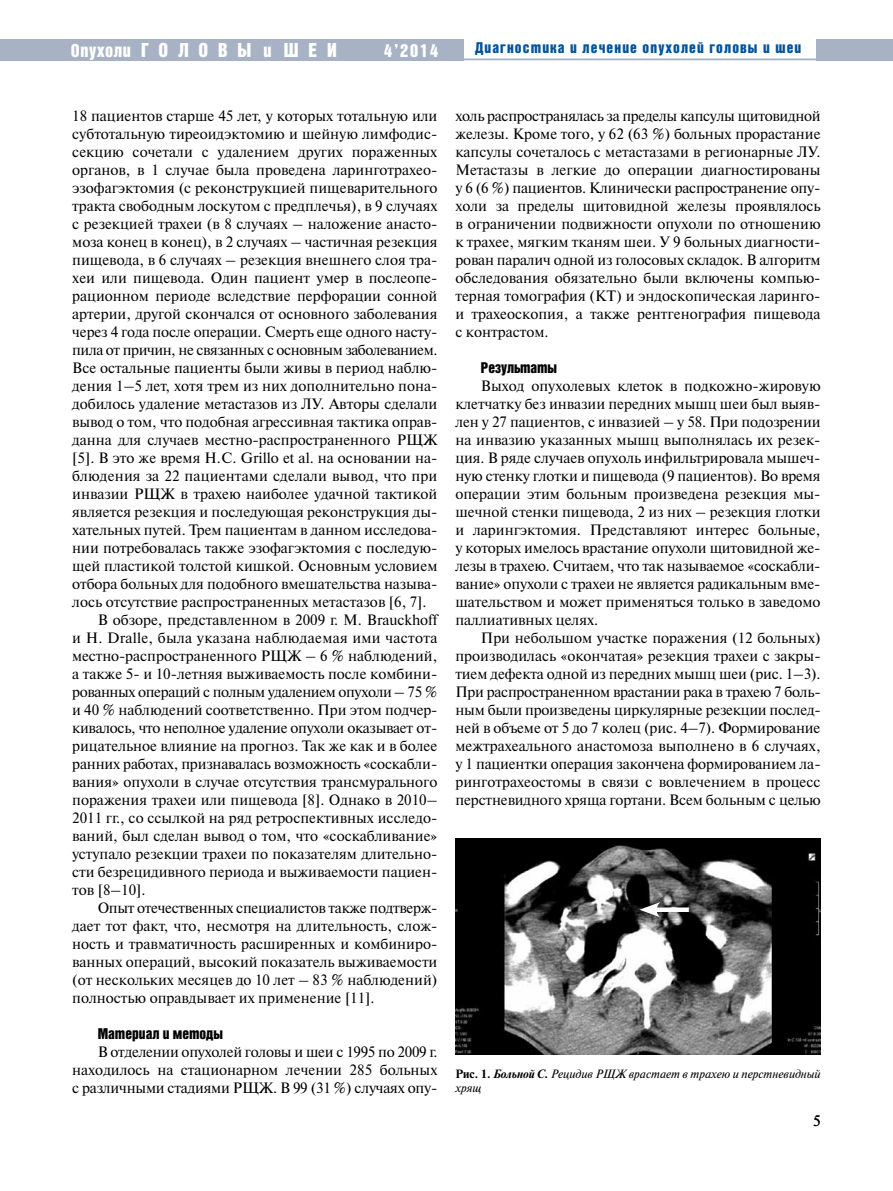
<style>
.page{position:relative;width:893px;height:1191px;background:#fff}
.page>*{position:absolute;margin:0;border:0;box-sizing:border-box;transform-origin:0 0}
.t1{font:19.5px "Bastion Kontrast Alt C";letter-spacing:.5em;color:#fff}
.t2{font:18px "Bastion Kontrast Alt C";color:#fff}
.t3{font:15px/18px "Newton C";color:#000;text-align:justify}
.t4{font:15px "Newton C";letter-spacing:-.02em;color:#000}
.t5{font:15px "Newton C";letter-spacing:-.03em;color:#000}
.t6{font:15px "Newton C";letter-spacing:-.025em;color:#000}
.t7{font:15px "Newton C";letter-spacing:.02em;color:#000}
.t8{font:15px "Bastion Kontrast Alt C";letter-spacing:.075em;color:#005398}
.t9{font:15px "Bastion Kontrast Alt C";color:#000}
.t10{font:italic 12px/14.4px "Newton C";color:#000}
.s1{font-size:18px}
.s2{font-weight:700;font-style:normal}
.s3{font-weight:700}
</style>
<div class="page">
<div style="left:0;top:39px;width:463px;height:21px;background:#a7b2c5"></div>
<div style="left:816px;top:39px;width:77px;height:21px;background:#a7b2c5"></div>
<hr style="left:453px;top:59px;width:398px;height:1px;background:#a7b2c5">
<img style="left:455px;top:839px;width:366px;height:215px">
<div style="left:652px;top:907px;width:37px;height:5px;background:#fff"></div>
<svg style="left:639px;top:902px;width:21px;height:15px"></svg>
<h1 class="t1" style="left:71px;top:40px;width:267px"><span class="s1">Опухоли</span>ГОЛОВЫ <span class="s1">и</span> ШЕИ</h1>
<p class="t2" style="left:384px;top:41px;width:56px">4’2014</p>
<p class="t8" style="left:475px;top:40px;width:328px">Диагностика и лечение опухолей головы и шеи</p>
<p class="t3" style="left:72px;top:106px;width:367px">18 пациентов старше 45 лет, у которых тотальную или</p>
<p class="t3" style="left:72px;top:124px;width:367px">субтотальную тиреоидэктомию и шейную лимфодис-</p>
<p class="t3" style="left:72px;top:142px;width:367px">секцию сочетали с удалением других пораженных</p>
<p class="t3" style="left:72px;top:160px;width:365px">органов, в 1 случае была проведена ларинготрахео-</p>
<p class="t3" style="left:72px;top:178px;width:367px">эзофагэктомия (с реконструкцией пищеварительного</p>
<p class="t3" style="left:72px;top:196px;width:367px">тракта свободным лоскутом с предплечья), в 9 случаях</p>
<p class="t3" style="left:72px;top:214px;width:367px">с резекцией трахеи (в 8 случаях – наложение анасто-</p>
<p class="t3" style="left:72px;top:232px;width:367px">моза конец в конец), в 2 случаях – частичная резекция</p>
<p class="t3" style="left:72px;top:250px;width:367px">пищевода, в 6 случаях – резекция внешнего слоя тра-</p>
<p class="t3" style="left:72px;top:268px;width:365px">хеи или пищевода. Один пациент умер в послеопе-</p>
<p class="t3" style="left:72px;top:286px;width:367px">рационном периоде вследствие перфорации сонной</p>
<p class="t3" style="left:72px;top:304px;width:367px">артерии, другой скончался от основного заболевания</p>
<p class="t3" style="left:72px;top:322px;width:367px">через 4 года после операции. Смерть еще одного насту-</p>
<p class="t5" style="left:72px;top:341px;width:367px">пила от причин, не связанных с основным заболеванием.</p>
<p class="t3" style="left:72px;top:358px;width:367px">Все остальные пациенты были живы в период наблю-</p>
<p class="t3" style="left:72px;top:376px;width:367px">дения 1–5 лет, хотя трем из них дополнительно пона-</p>
<p class="t3" style="left:72px;top:394px;width:367px">добилось удаление метастазов из ЛУ. Авторы сделали</p>
<p class="t3" style="left:72px;top:412px;width:367px">вывод о том, что подобная агрессивная тактика оправ-</p>
<p class="t3" style="left:72px;top:430px;width:367px">данна для случаев местно-распространенного РЩЖ</p>
<p class="t3" style="left:72px;top:448px;width:367px">[5]. В это же время H.C. Grillo et al. на основании на-</p>
<p class="t3" style="left:72px;top:466px;width:367px">блюдения за 22 пациентами сделали вывод, что при</p>
<p class="t3" style="left:72px;top:484px;width:367px">инвазии РЩЖ в трахею наиболее удачной тактикой</p>
<p class="t3" style="left:72px;top:502px;width:367px">является резекция и последующая реконструкция ды-</p>
<p class="t3" style="left:72px;top:520px;width:367px">хательных путей. Трем пациентам в данном исследова-</p>
<p class="t3" style="left:72px;top:538px;width:367px">нии потребовалась также эзофагэктомия с последую-</p>
<p class="t3" style="left:72px;top:556px;width:367px">щей пластикой толстой кишкой. Основным условием</p>
<p class="t3" style="left:72px;top:574px;width:367px">отбора больных для подобного вмешательства называ-</p>
<p class="t3" style="left:72px;top:592px;width:356px">лось отсутствие распространенных метастазов [6, 7].</p>
<p class="t3" style="left:98px;top:610px;width:341px">В обзоре, представленном в 2009 г. M. Brauckhoff</p>
<p class="t7" style="left:72px;top:629px;width:367px">и H. Dralle, была указана наблюдаемая ими частота</p>
<p class="t3" style="left:72px;top:646px;width:367px">местно-распространенного РЩЖ – 6 % наблюдений,</p>
<p class="t3" style="left:72px;top:664px;width:367px">а также 5- и 10‑летняя выживаемость после комбини-</p>
<p class="t6" style="left:72px;top:683px;width:367px">рованных операций с полным удалением опухоли – 75 %</p>
<p class="t3" style="left:72px;top:700px;width:367px">и 40 % наблюдений соответственно. При этом подчер-</p>
<p class="t4" style="left:72px;top:719px;width:367px">кивалось, что неполное удаление опухоли оказывает от-</p>
<p class="t3" style="left:72px;top:736px;width:367px">рицательное влияние на прогноз. Так же как и в более</p>
<p class="t3" style="left:72px;top:754px;width:367px">ранних работах, признавалась возможность «соскабли-</p>
<p class="t3" style="left:72px;top:772px;width:367px">вания» опухоли в случае отсутствия трансмурального</p>
<p class="t3" style="left:72px;top:790px;width:367px">поражения трахеи или пищевода [8]. Однако в 2010–</p>
<p class="t3" style="left:72px;top:808px;width:367px">2011 гг., со ссылкой на ряд ретроспективных исследо-</p>
<p class="t3" style="left:72px;top:826px;width:367px">ваний, был сделан вывод о том, что «соскабливание»</p>
<p class="t3" style="left:72px;top:844px;width:367px">уступало резекции трахеи по показателям длительно-</p>
<p class="t3" style="left:72px;top:862px;width:367px">сти безрецидивного периода и выживаемости пациен-</p>
<p class="t3" style="left:72px;top:880px;width:75px">тов [8–10].</p>
<p class="t4" style="left:98px;top:899px;width:341px">Опыт отечественных специалистов также подтверж-</p>
<p class="t3" style="left:72px;top:916px;width:367px">дает тот факт, что, несмотря на длительность, слож-</p>
<p class="t3" style="left:72px;top:934px;width:367px">ность и травматичность расширенных и комбиниро-</p>
<p class="t3" style="left:72px;top:952px;width:367px">ванных операций, высокий показатель выживаемости</p>
<p class="t3" style="left:72px;top:970px;width:367px">(от нескольких месяцев до 10 лет – 83 % наблюдений)</p>
<p class="t3" style="left:72px;top:988px;width:304px">полностью оправдывает их применение [11].</p>
<p class="t9" style="left:98px;top:1026px;width:127px">Материал и методы</p>
<p class="t3" style="left:72px;top:1042px;width:367px;text-indent:26px">В отделении опухолей головы и шеи с 1995 по 2009 г. находилось на стационарном лечении 285 больных с различными стадиями РЩЖ. В 99 (31 %) случаях опу-</p>
<p class="t3" style="left:455px;top:106px;width:367px">холь распространялась за пределы капсулы щитовидной железы. Кроме того, у 62 (63 %) больных прорастание капсулы сочеталось с метастазами в регионарные ЛУ.<br>Метастазы в легкие до операции диагностированы у 6 (6 %) пациентов. Клинически распространение опу&shy;холи за пределы щитовидной железы проявлялось в ограничении подвижности опухоли по отношению к трахее, мягким тканям шеи. У 9 больных диагности&shy;рован паралич одной из голосовых складок. В алгоритм обследования обязательно были включены компью&shy;терная томография (КТ) и эндоскопическая ларинго&shy;и трахеоскопия, а также рентгенография пищевода с контрастом.</p>
<p class="t9" style="left:481px;top:360px;width:78px">Результаты</p>
<p class="t3" style="left:455px;top:376px;width:367px;text-indent:26px">Выход опухолевых клеток в подкожно-жировую клетчатку без инвазии передних мышц шеи был выяв&shy;лен у 27 пациентов, с инвазией – у 58. При подозрении на инвазию указанных мышц выполнялась их резек&shy;ция. В ряде случаев опухоль инфильтрировала мышеч&shy;ную стенку глотки и пищевода (9 пациентов). Во время операции этим больным произведена резекция мы&shy;шечной стенки пищевода, 2 из них – резекция глотки и ларингэктомия. Представляют интерес больные, у которых имелось врастание опухоли щитовидной же&shy;лезы в трахею. Считаем, что так называемое «соскабли&shy;вание» опухоли с трахеи не является радикальным вме&shy;шательством и может применяться только в заведомо паллиативных целях.</p>
<p class="t3" style="left:455px;top:628px;width:367px;text-indent:26px">При небольшом участке поражения (12 больных) производилась «окончатая» резекция трахеи с закры&shy;тием дефекта одной из передних мышц шеи (рис. 1–3).<br>При распространенном врастании рака в трахею 7 боль&shy;ным были произведены циркулярные резекции послед&shy;ней в объеме от 5 до 7 колец (рис. 4–7). Формирование межтрахеального анастомоза выполнено в 6 случаях, у 1 пациентки операция закончена формированием ла&shy;ринготрахеостомы в связи с вовлечением в процесс перстневидного хряща гортани. Всем больным с целью</p>
<p class="t10" style="left:455px;top:1066px;width:367px"><span class="s2">Рис. 1.</span> <span class="s3">Больной С.</span> Рецидив РЩЖ врастает в трахею и перстневидный хрящ</p>
<p class="t3" style="left:813px;top:1112px;width:9px">5</p>
</div>
